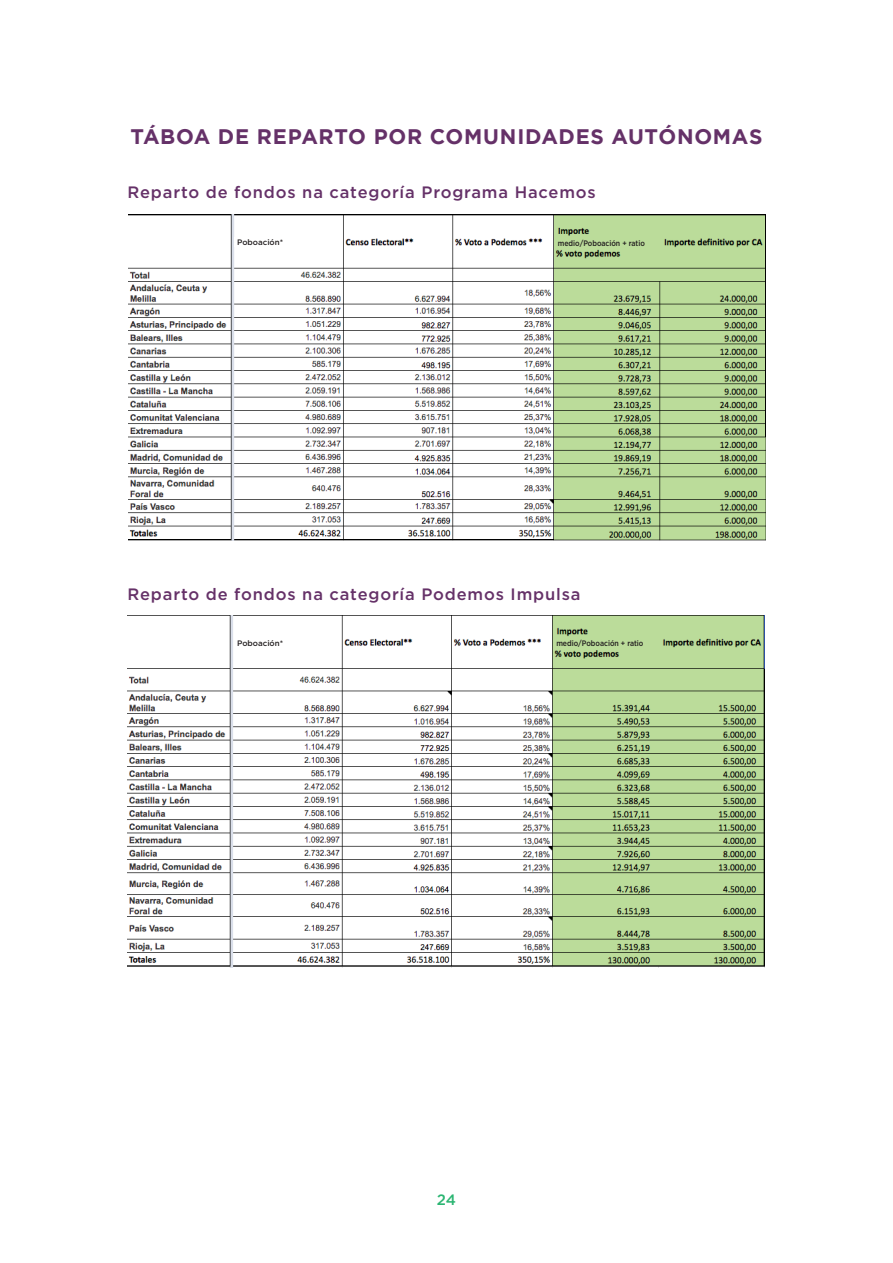
<style>
.page{position:relative;width:893px;height:1263px;background:#fff}
.page>*{position:absolute;margin:0;border:0;box-sizing:border-box;transform-origin:0 0}
.t1{font:700 21px "Gotham";letter-spacing:.035em;color:#653168}
.t2{font:500 16.5px "Gotham";letter-spacing:.05em;color:#653168}
.t3{font:500 15px "Gotham";color:#2bb572}
.t4{font:500 7.95px "Gotham Narrow";color:#231f20}
.t5{font:500 7.95px "Gotham";color:#231f20}
</style>
<div class="page">
<img style="left:129px;top:214px;width:636px;height:326px">
<img style="left:128px;top:616px;width:637px;height:352px">
<div style="left:235px;top:638px;width:54px;height:10px;background:#fff"></div>
<div style="left:235px;top:237px;width:54px;height:10px;background:#fff"></div>
<div style="left:556px;top:237px;width:103px;height:10px;background:#bbdc9a"></div>
<div style="left:554px;top:638px;width:104px;height:10px;background:#bbdc9a"></div>
<p class="t1" style="left:131px;top:128px;width:633px">TÁBOA DE REPARTO POR COMUNIDADES AUTÓNOMAS</p>
<p class="t2" style="left:128px;top:182px;width:470px">Reparto de fondos na categoría Programa Hacemos</p>
<p class="t5" style="left:237px;top:237px;width:47px">Poboación*</p>
<p class="t4" style="left:558px;top:238px;width:89px">medio/Poboación + ratio</p>
<p class="t2" style="left:128px;top:583px;width:454px">Reparto de fondos na categoría Podemos Impulsa</p>
<p class="t5" style="left:237px;top:638px;width:47px">Poboación*</p>
<p class="t4" style="left:556px;top:638px;width:89px">medio/Poboación + ratio</p>
<p class="t3" style="left:437px;top:1190px;width:21px">24</p>
</div>
